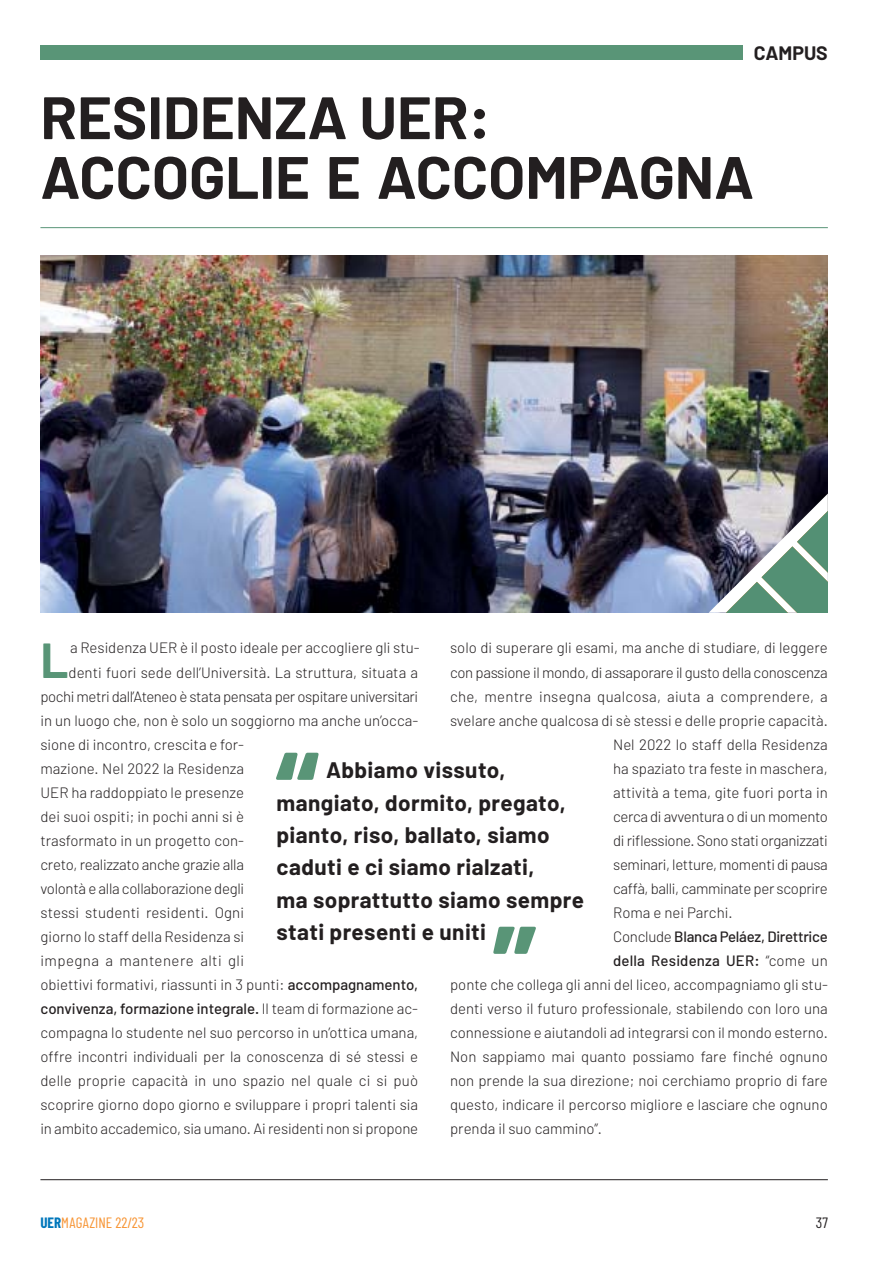
<style>
.page{position:relative;width:890px;height:1262px;background:#fff}
.page>*{position:absolute;margin:0;border:0;box-sizing:border-box;transform-origin:0 0}
.t1{font:700 59.7px/59.7px "Barlow";color:#231f20}
.t2{font:700 49.35px "Barlow";color:#599577}
.t3{font:700 22.5px/32.4px "Barlow";letter-spacing:.02em;color:#231f20}
.t4{font:700 19.5px "Barlow";color:#231f20}
.t5{font:300 15px "Barlow";color:#231f20}
.t6{font:300 15px "Barlow";letter-spacing:-.02em;color:#231f20}
.t7{font:500 15px "Barlow";color:#231f20}
.t8{font:300 15px "Barlow";letter-spacing:-.025em;color:#231f20}
.t9{font:300 15px "Barlow";letter-spacing:-.03em;color:#231f20}
.t10{font:300 15px "Barlow";letter-spacing:.03em;color:#231f20}
.t11{font:15px "Barlow Condensed";color:#f79433}
.t12{font:15px "Barlow Condensed";color:#231f20}
.s1{font-weight:300}
.s2{font-weight:500}
.s3{font-weight:700;color:#07b}
</style>
<div class="page">
<img style="left:40px;top:255px;width:787px;height:357px">
<svg style="left:708px;top:493px;width:119px;height:119px"></svg>
<hr style="left:40px;top:1178px;width:787px;height:1px;background:#231f20">
<div style="left:40px;top:45px;width:702px;height:15px;background:#599577"></div>
<hr style="left:40px;top:227px;width:787px;height:1px;background:#599577">
<svg style="left:493px;top:926px;width:42px;height:27px"></svg>
<svg style="left:276px;top:752px;width:42px;height:27px"></svg>
<h3 class="t4" style="left:753px;top:46px;width:75px">CAMPUS</h3>
<h1 class="t1" style="left:40px;top:94px;width:715px">RESIDENZA UER:<br>ACCOGLIE E ACCOMPAGNA</h1>
<h2 class="t2" style="left:40px;top:643px;width:30px">L</h2>
<p class="t5" style="left:70px;top:643px;width:351px">a Residenza UER è il posto ideale per accogliere gli stu-</p>
<p class="t5" style="left:450px;top:643px;width:379px">solo di superare gli esami, ma anche di studiare, di leggere</p>
<p class="t6" style="left:450px;top:667px;width:379px">con passione il mondo, di assaporare il gusto della conoscenza</p>
<p class="t5" style="left:450px;top:691px;width:379px">che, mentre insegna qualcosa, aiuta a comprendere, a</p>
<p class="t5" style="left:450px;top:715px;width:379px">svelare anche qualcosa di sè stessi e delle proprie capacità.</p>
<p class="t5" style="left:613px;top:739px;width:216px">Nel 2022 lo staff della Residenza</p>
<p class="t5" style="left:613px;top:763px;width:216px">ha spaziato tra feste in maschera,</p>
<p class="t5" style="left:613px;top:787px;width:216px">attività a tema, gite fuori porta in</p>
<p class="t8" style="left:613px;top:811px;width:216px">cerca di avventura o di un momento</p>
<p class="t8" style="left:613px;top:835px;width:216px">di riflessione. Sono stati organizzati</p>
<p class="t8" style="left:613px;top:859px;width:216px">seminari, letture, momenti di pausa</p>
<p class="t6" style="left:613px;top:883px;width:216px">caffà, balli, camminate per scoprire</p>
<p class="t5" style="left:613px;top:907px;width:121px">Roma e nei Parchi.</p>
<p class="t7" style="left:613px;top:931px;width:216px"><span class="s1">Conclude</span> Blanca Peláez, Direttrice</p>
<p class="t7" style="left:613px;top:955px;width:216px">della Residenza UER: <span class="s1">“come un</span></p>
<p class="t5" style="left:450px;top:979px;width:379px">ponte che collega gli anni del liceo, accompagniamo gli stu-</p>
<p class="t5" style="left:450px;top:1003px;width:379px">denti verso il futuro professionale, stabilendo con loro una</p>
<p class="t5" style="left:450px;top:1027px;width:379px">connessione e aiutandoli ad integrarsi con il mondo esterno.</p>
<p class="t5" style="left:450px;top:1051px;width:379px">Non sappiamo mai quanto possiamo fare finché ognuno</p>
<p class="t5" style="left:450px;top:1075px;width:379px">non prende la sua direzione; noi cerchiamo proprio di fare</p>
<p class="t5" style="left:450px;top:1099px;width:379px">questo, indicare il percorso migliore e lasciare che ognuno</p>
<p class="t5" style="left:450px;top:1123px;width:153px">prenda il suo cammino”.</p>
<p class="t5" style="left:69px;top:667px;width:351px">denti fuori sede dell’Università. La struttura, situata a</p>
<p class="t9" style="left:40px;top:691px;width:379px">pochi metri dall’Ateneo è stata pensata per ospitare universitari</p>
<p class="t5" style="left:40px;top:715px;width:379px">in un luogo che, non è solo un soggiorno ma anche un’occa-</p>
<p class="t5" style="left:40px;top:739px;width:205px">sione di incontro, crescita e for-</p>
<p class="t5" style="left:40px;top:763px;width:205px">mazione. Nel 2022 la Residenza</p>
<p class="t5" style="left:40px;top:787px;width:205px">UER ha raddoppiato le presenze</p>
<p class="t5" style="left:40px;top:811px;width:205px">dei suoi ospiti; in pochi anni si è</p>
<p class="t5" style="left:40px;top:835px;width:205px">trasformato in un progetto con-</p>
<p class="t5" style="left:40px;top:859px;width:205px">creto, realizzato anche grazie alla</p>
<p class="t6" style="left:40px;top:883px;width:205px">volontà e alla collaborazione degli</p>
<p class="t5" style="left:40px;top:907px;width:205px">stessi studenti residenti. Ogni</p>
<p class="t5" style="left:40px;top:931px;width:205px">giorno lo staff della Residenza si</p>
<p class="t10" style="left:40px;top:955px;width:205px">impegna a mantenere alti gli</p>
<p class="t5" style="left:40px;top:979px;width:379px">obiettivi formativi, riassunti in 3 punti: <span class="s2">accompagnamento,</span></p>
<p class="t7" style="left:40px;top:1003px;width:379px">convivenza, formazione integrale. <span class="s1">Il team di formazione ac-</span></p>
<p class="t5" style="left:40px;top:1027px;width:379px">compagna lo studente nel suo percorso in un’ottica umana,</p>
<p class="t5" style="left:40px;top:1051px;width:379px">offre incontri individuali per la conoscenza di sé stessi e</p>
<p class="t5" style="left:40px;top:1075px;width:379px">delle proprie capacità in uno spazio nel quale ci si può</p>
<p class="t5" style="left:40px;top:1099px;width:379px">scoprire giorno dopo giorno e sviluppare i propri talenti sia</p>
<p class="t5" style="left:40px;top:1123px;width:379px">in ambito accademico, sia umano. Ai residenti non si propone</p>
<h3 class="t3" style="left:276px;top:756px;width:309px;text-indent:50px">Abbiamo vissuto, mangiato, dormito, pregato, pianto, riso, ballato, siamo caduti e ci siamo rialzati,<br>ma soprattutto siamo sempre stati presenti e uniti</h3>
<p class="t11" style="left:40px;top:1217px;width:105px"><span class="s3">UER</span>MAGAZINE 22/23</p>
<p class="t12" style="left:815px;top:1217px;width:14px">37</p>
</div>
